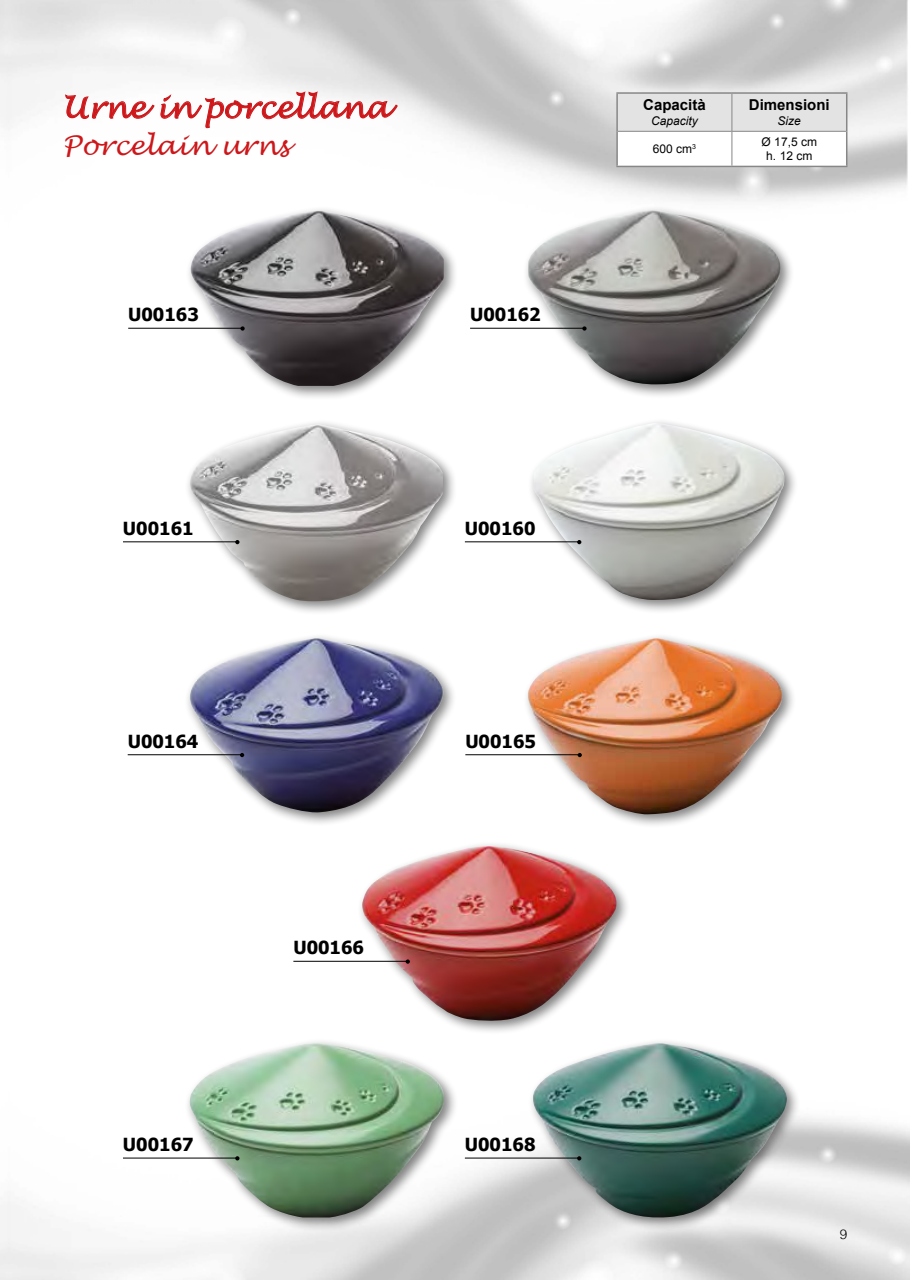
<style>
.page{position:relative;width:910px;height:1280px;background:#fff}
.page>*{position:absolute;margin:0;border:0;box-sizing:border-box;transform-origin:0 0}
.t1{font:italic 30px "Lucida Handwriting";color:#cd171a}
.t2{font:italic 27px "Lucida Handwriting";color:#cd171a}
.t3{font:700 18px "Tahoma";color:#000}
.t4{font:700 15px "Arial";color:#000}
.t5{font:300 13.5px "Helvetica";color:#000}
.t6{font:12px/14.4px "Arial";color:#000;text-align:center}
.t7{font:italic 12px "Arial";color:#000}
</style>
<div class="page">
<svg style="left:65px;top:90px;width:333px;height:39px"></svg>
<div style="left:523px;top:205px;width:272px;height:194px;background:#000;opacity:.5"></div>
<img style="left:528px;top:210px;width:254px;height:175px">
<div style="left:185px;top:205px;width:273px;height:195px;background:#000;opacity:.5"></div>
<img style="left:190px;top:211px;width:254px;height:175px">
<hr style="left:128px;top:328px;width:114px;height:1px;background:#000">
<svg style="left:240px;top:326px;width:5px;height:5px"></svg>
<hr style="left:470px;top:328px;width:114px;height:1px;background:#000">
<svg style="left:582px;top:326px;width:5px;height:5px"></svg>
<div style="left:528px;top:417px;width:270px;height:197px;background:#000;opacity:.5"></div>
<img style="left:534px;top:423px;width:251px;height:177px">
<div style="left:185px;top:419px;width:272px;height:197px;background:#000;opacity:.5"></div>
<img style="left:189px;top:425px;width:254px;height:176px">
<hr style="left:123px;top:541px;width:114px;height:1px;background:#000">
<svg style="left:235px;top:540px;width:4px;height:4px"></svg>
<hr style="left:465px;top:541px;width:114px;height:1px;background:#000">
<svg style="left:577px;top:540px;width:4px;height:4px"></svg>
<div style="left:522px;top:633px;width:275px;height:196px;background:#000;opacity:.5"></div>
<img style="left:528px;top:638px;width:256px;height:177px">
<div style="left:184px;top:633px;width:273px;height:193px;background:#000;opacity:.5"></div>
<img style="left:188px;top:638px;width:255px;height:174px">
<hr style="left:128px;top:754px;width:113px;height:1px;background:#000">
<svg style="left:240px;top:753px;width:4px;height:4px"></svg>
<hr style="left:465px;top:754px;width:114px;height:1px;background:#000">
<svg style="left:578px;top:753px;width:4px;height:4px"></svg>
<div style="left:356px;top:840px;width:275px;height:195px;background:#000;opacity:.5"></div>
<img style="left:362px;top:846px;width:256px;height:176px">
<hr style="left:293px;top:961px;width:114px;height:1px;background:#000">
<svg style="left:406px;top:959px;width:4px;height:5px"></svg>
<div style="left:184px;top:1037px;width:274px;height:195px;background:#000;opacity:.5"></div>
<img style="left:189px;top:1043px;width:257px;height:174px">
<div style="left:527px;top:1038px;width:274px;height:194px;background:#000;opacity:.5"></div>
<img style="left:533px;top:1043px;width:255px;height:176px">
<hr style="left:123px;top:1158px;width:114px;height:1px;background:#000">
<svg style="left:235px;top:1156px;width:4px;height:4px"></svg>
<hr style="left:465px;top:1158px;width:114px;height:1px;background:#000">
<svg style="left:577px;top:1156px;width:4px;height:4px"></svg>
<svg style="left:618px;top:94px;width:228px;height:72px"></svg>
<hr style="left:616px;top:92px;width:116px;height:2px;background:#878787">
<hr style="left:616px;top:94px;width:2px;height:37px;background:#878787">
<hr style="left:732px;top:92px;width:115px;height:2px;background:#878787">
<hr style="left:846px;top:94px;width:1px;height:37px;background:#878787">
<hr style="left:616px;top:131px;width:2px;height:35px;background:#878787">
<hr style="left:846px;top:131px;width:1px;height:35px;background:#878787">
<hr style="left:616px;top:166px;width:116px;height:1px;background:#878787">
<hr style="left:732px;top:166px;width:115px;height:1px;background:#878787">
<hr style="left:731px;top:94px;width:1px;height:37px;background:#878787">
<hr style="left:618px;top:131px;width:114px;height:1px;background:#878787">
<hr style="left:732px;top:131px;width:114px;height:1px;background:#878787">
<hr style="left:731px;top:132px;width:1px;height:34px;background:#878787">
<h1 class="t1" style="left:63px;top:89px;width:328px">Urne in porcellana</h1>
<h2 class="t2" style="left:63px;top:130px;width:228px">Porcelain urns</h2>
<p class="t3" style="left:128px;top:302px;width:72px">U00163</p>
<p class="t3" style="left:470px;top:302px;width:72px">U00162</p>
<p class="t3" style="left:123px;top:515px;width:72px">U00161</p>
<p class="t3" style="left:465px;top:515px;width:72px">U00160</p>
<p class="t3" style="left:128px;top:728px;width:72px">U00164</p>
<p class="t3" style="left:465px;top:728px;width:72px">U00165</p>
<p class="t3" style="left:293px;top:935px;width:72px">U00166</p>
<p class="t3" style="left:123px;top:1132px;width:72px">U00167</p>
<p class="t3" style="left:465px;top:1132px;width:72px">U00168</p>
<p class="t4" style="left:643px;top:95px;width:64px">Capacità</p>
<p class="t7" style="left:651px;top:113px;width:48px">Capacity</p>
<p class="t4" style="left:749px;top:95px;width:82px">Dimensioni</p>
<p class="t7" style="left:778px;top:113px;width:25px">Size</p>
<p class="t6" style="left:653px;top:142px;width:45px">600 cm<sup>3</sup></p>
<p class="t6" style="left:762px;top:135px;width:57px">Ø 17,5 cm h. 12 cm</p>
<p class="t5" style="left:840px;top:1223px;width:9px">9</p>
</div>
